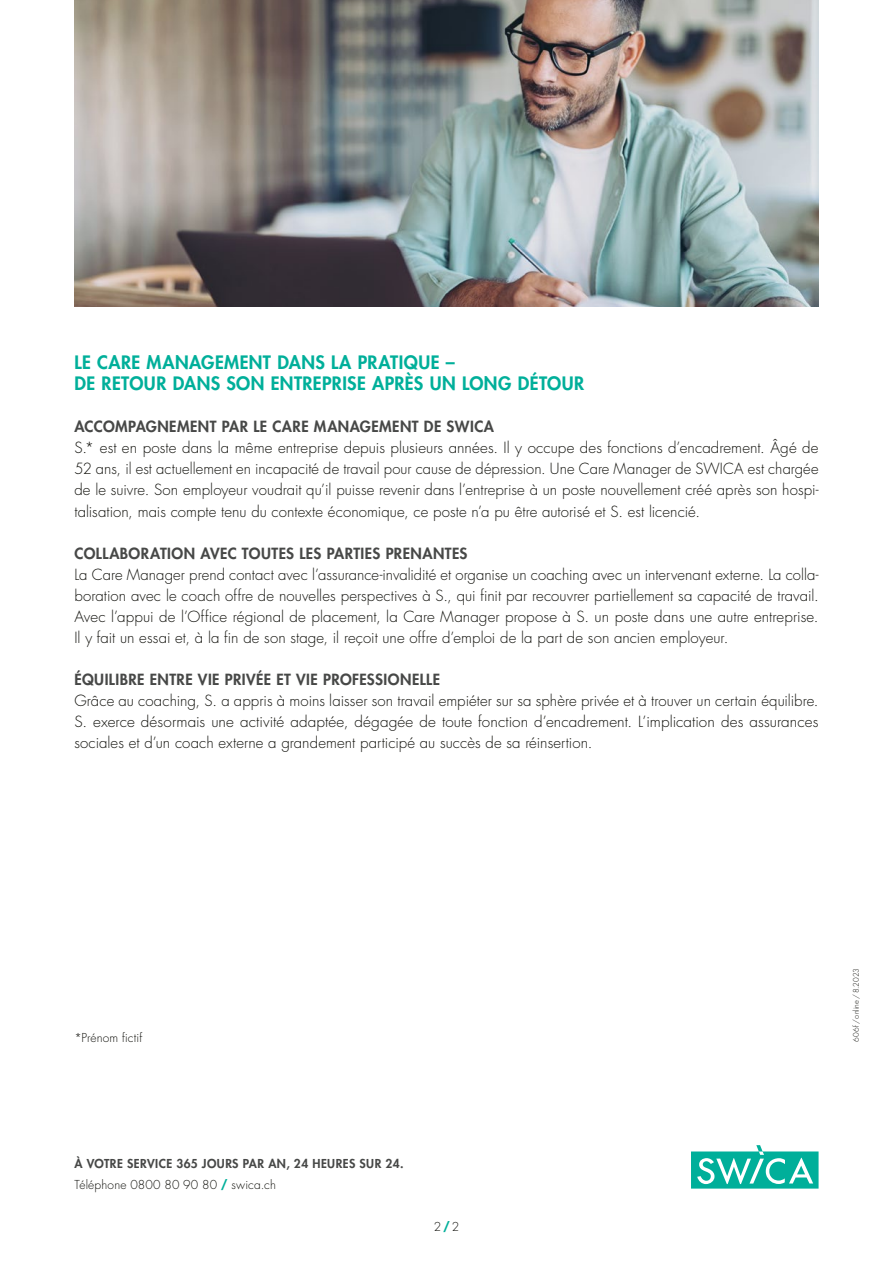
<style>
.page{position:relative;width:893px;height:1263px;background:#fff}
.page>*{position:absolute;margin:0;border:0;box-sizing:border-box;transform-origin:0 0}
.t1{font:800 18px/21px "Futura Std";letter-spacing:.025em;color:#00af9a}
.t2{font:300 15px/21px "Futura Std";letter-spacing:.005em;color:#12120d;text-align:justify}
.t3{font:800 15px "Futura Std";letter-spacing:.03em;color:#474847}
.t4{font:800 12px/21px "Futura Std";letter-spacing:.035em;color:#474847}
.t5{font:300 12px "Futura Std";letter-spacing:.015em;color:#12120d}
.t6{font:300 7.5px "Futura Std";letter-spacing:.005em;color:#12120d}
.s1{font-weight:300;color:#12120d}
.s2{font-weight:700;color:#00af9a}
</style>
<div class="page">
<img style="left:74px;top:0;width:745px;height:306px">
<svg style="left:691px;top:1145px;width:128px;height:43px"></svg>
<p class="t1" style="left:74px;top:352px;width:511px">LE CARE MANAGEMENT DANS LA PRATIQUE –<br>DE RETOUR DANS SON ENTREPRISE APRÈS UN LONG DÉTOUR</p>
<p class="t3" style="left:74px;top:417px;width:421px">ACCOMPAGNEMENT PAR LE CARE MANAGEMENT DE SWICA</p>
<p class="t2" style="left:74px;top:438px;width:746px">S.* est en poste dans la même entreprise depuis plusieurs années. Il y occupe des fonctions d’encadrement. Âgé de 52 ans, il est actuellement en incapacité de travail pour cause de dépression. Une Care Manager de SWICA est chargée de le suivre. Son employeur voudrait qu’il puisse revenir dans l’entreprise à un poste nouvellement créé après son hospi&shy;talisation, mais compte tenu du contexte économique, ce poste n’a pu être autorisé et S. est licencié.</p>
<p class="t3" style="left:74px;top:543px;width:395px">COLLABORATION AVEC TOUTES LES PARTIES PRENANTES</p>
<p class="t2" style="left:74px;top:564px;width:746px">La Care Manager prend contact avec l’assurance-invalidité et organise un coaching avec un intervenant externe. La colla&shy;boration avec le coach offre de nouvelles perspectives à S., qui finit par recouvrer partiellement sa capacité de travail.<br>Avec l’appui de l’Office régional de placement, la Care Manager propose à S. un poste dans une autre entreprise.<br>Il y fait un essai et, à la fin de son stage, il reçoit une offre d’emploi de la part de son ancien employeur.</p>
<p class="t3" style="left:74px;top:669px;width:367px">ÉQUILIBRE ENTRE VIE PRIVÉE ET VIE PROFESSIONELLE</p>
<p class="t2" style="left:74px;top:690px;width:746px">Grâce au coaching, S. a appris à moins laisser son travail empiéter sur sa sphère privée et à trouver un certain équilibre.<br>S. exerce désormais une activité adaptée, dégagée de toute fonction d’encadrement. L’implication des assurances sociales et d’un coach externe a grandement participé au succès de sa réinsertion.</p>
<p class="t5" style="left:74px;top:1030px;width:69px">*Prénom fictif</p>
<p class="t4" style="left:74px;top:1153px;width:331px">À VOTRE SERVICE 365 JOURS PAR AN, 24 HEURES SUR 24.<br><span class="s1">Téléphone 0800 80 90 80</span> <span class="s2">/</span> <span class="s1">swica.ch</span></p>
<p class="t5" style="left:434px;top:1219px;width:27px">2<span class="s2">/</span>2</p>
<p class="t6" style="left:852px;top:1041px;width:75px;rotate:-90deg">606f/online/8.2023</p>
</div>
